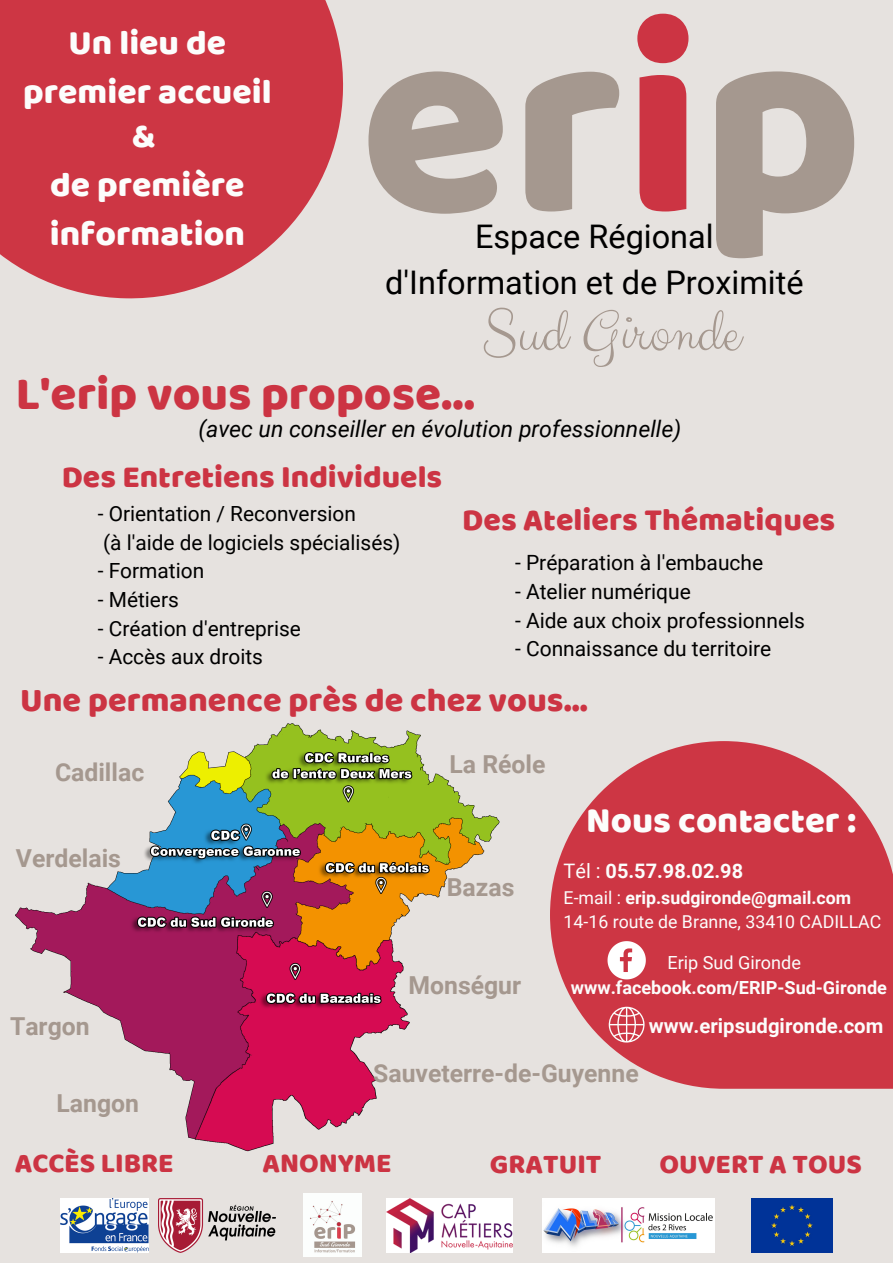
<style>
.page{position:relative;width:893px;height:1263px;background:#e6e2df}
.page>*{position:absolute;margin:0;border:0;box-sizing:border-box;transform-origin:0 0}
.t1{font:275.1px "Baloo";color:#a5988f}
.t2{font:62.18px "Clicker Script";color:#a5988f}
.t3{font:47.47px "Baloo";color:#cc3443}
.t4{font:36.3px "Baloo";color:#fcfdfc}
.t5{font:35.25px/49px "Baloo";color:#fcfdfc;text-align:center}
.t6{font:34.05px "Baloo";color:#cc3443}
.t7{font:32.47px/45.3px "Roboto";color:#000;text-align:center}
.t8{font:31.95px "Baloo";color:#cc3443}
.t9{font:31.8px "Baloo";color:#cc3443}
.t10{font:28.05px "Baloo";color:#cc3443}
.t11{font:700 24.75px "Roboto";color:#a5988f}
.t12{font:italic 23.02px "Roboto";color:#000}
.t13{font:21px "Roboto";color:#000}
.t14{font:20.85px "Roboto";color:#000}
.t15{font:700 20.33px "Roboto";color:#fcfdfc}
.t16{font:700 19.95px "Roboto";color:#fcfdfc}
.t17{font:700 18.08px "Roboto";color:#fcfdfc}
.t18{font:18.08px "Roboto";color:#fcfdfc}
.t19{font:700 17.7px "Roboto";color:#fcfdfc}
.t20{font:17.7px "Roboto";color:#fcfdfc}
.s1{color:#cc3443}
.s2{font-weight:400}
</style>
<div class="page">
<svg style="left:550px;top:741px;width:343px;height:348px;fill:#cd3644"></svg>
<svg style="left:0;top:0;width:343px;height:299px;background:#d04a56"></svg>
<img style="left:304px;top:1194px;width:57px;height:63px">
<img style="left:61px;top:1198px;width:87px;height:55px">
<img style="left:542px;top:1198px;width:173px;height:55px">
<img style="left:386px;top:1198px;width:127px;height:55px">
<img style="left:158px;top:1198px;width:117px;height:55px">
<div style="left:751px;top:1198px;width:81px;height:55px;background:#003398"></div>
<svg style="left:608px;top:1006px;width:37px;height:37px"></svg>
<svg style="left:607px;top:941px;width:39px;height:38px"></svg>
<img style="left:16px;top:723px;width:484px;height:429px">
<p class="t5" style="left:23px;top:18px;width:250px">Un lieu de premier accueil</p>
<p class="t5" style="left:132px;top:110px;width:25px">&amp;</p>
<p class="t5" style="left:50px;top:159px;width:197px;text-align:left">de première information</p>
<p class="t1" style="left:360px;top:-47px;width:504px">er<span class="s1">i</span>p</p>
<p class="t7" style="left:385px;top:215px;width:420px">Espace Régional d'Information et de Proximité</p>
<p class="t2" style="left:481px;top:294px;width:260px">Sud Gironde</p>
<p class="t3" style="left:16px;top:365px;width:461px">L'erip vous propose...</p>
<p class="t12" style="left:198px;top:415px;width:484px">(avec un conseiller en évolution professionnelle)</p>
<p class="t9" style="left:62px;top:458px;width:382px">Des Entretiens Individuels</p>
<p class="t14" style="left:98px;top:502px;width:260px">- Orientation / Reconversion</p>
<p class="t14" style="left:103px;top:530px;width:299px">(à l'aide de logiciels spécialisés)</p>
<p class="t14" style="left:98px;top:559px;width:108px">- Formation</p>
<p class="t14" style="left:98px;top:588px;width:82px">- Métiers</p>
<p class="t14" style="left:98px;top:616px;width:204px">- Création d'entreprise</p>
<p class="t14" style="left:98px;top:645px;width:167px">- Accès aux droits</p>
<p class="t8" style="left:462px;top:500px;width:374px">Des Ateliers Thématiques</p>
<p class="t13" style="left:515px;top:550px;width:250px">- Préparation à l'embauche</p>
<p class="t13" style="left:515px;top:579px;width:177px">- Atelier numérique</p>
<p class="t13" style="left:515px;top:608px;width:291px">- Aide aux choix professionnels</p>
<p class="t13" style="left:515px;top:637px;width:258px">- Connaissance du territoire</p>
<p class="t6" style="left:20px;top:679px;width:569px">Une permanence près de chez vous...</p>
<p class="t11" style="left:55px;top:758px;width:91px">Cadillac</p>
<p class="t11" style="left:16px;top:844px;width:106px">Verdelais</p>
<p class="t11" style="left:10px;top:1012px;width:81px">Targon</p>
<p class="t11" style="left:57px;top:1089px;width:84px">Langon</p>
<p class="t11" style="left:449px;top:750px;width:97px">La Réole</p>
<p class="t11" style="left:447px;top:873px;width:69px">Bazas</p>
<p class="t11" style="left:408px;top:971px;width:114px">Monségur</p>
<p class="t4" style="left:586px;top:798px;width:272px">Nous contacter :</p>
<p class="t16" style="left:563px;top:859px;width:181px"><span class="s2">Tél :</span> 05.57.98.02.98</p>
<p class="t19" style="left:563px;top:887px;width:289px"><span class="s2">E-mail :</span> erip.sudgironde@gmail.com</p>
<p class="t20" style="left:563px;top:911px;width:319px">14-16 route de Branne, 33410 CADILLAC</p>
<p class="t18" style="left:667px;top:952px;width:135px">Erip Sud Gironde</p>
<p class="t17" style="left:571px;top:977px;width:318px">www.facebook.com/ERIP-Sud-Gironde</p>
<p class="t15" style="left:649px;top:1014px;width:236px">www.eripsudgironde.com</p>
<p class="t11" style="left:373px;top:1059px;width:267px">Sauveterre-de-Guyenne</p>
<p class="t10" style="left:15px;top:1146px;width:160px">ACCÈS LIBRE</p>
<p class="t10" style="left:262px;top:1146px;width:131px">ANONYME</p>
<p class="t10" style="left:490px;top:1147px;width:113px">GRATUIT</p>
<p class="t10" style="left:659px;top:1147px;width:204px">OUVERT A TOUS</p>
</div>
